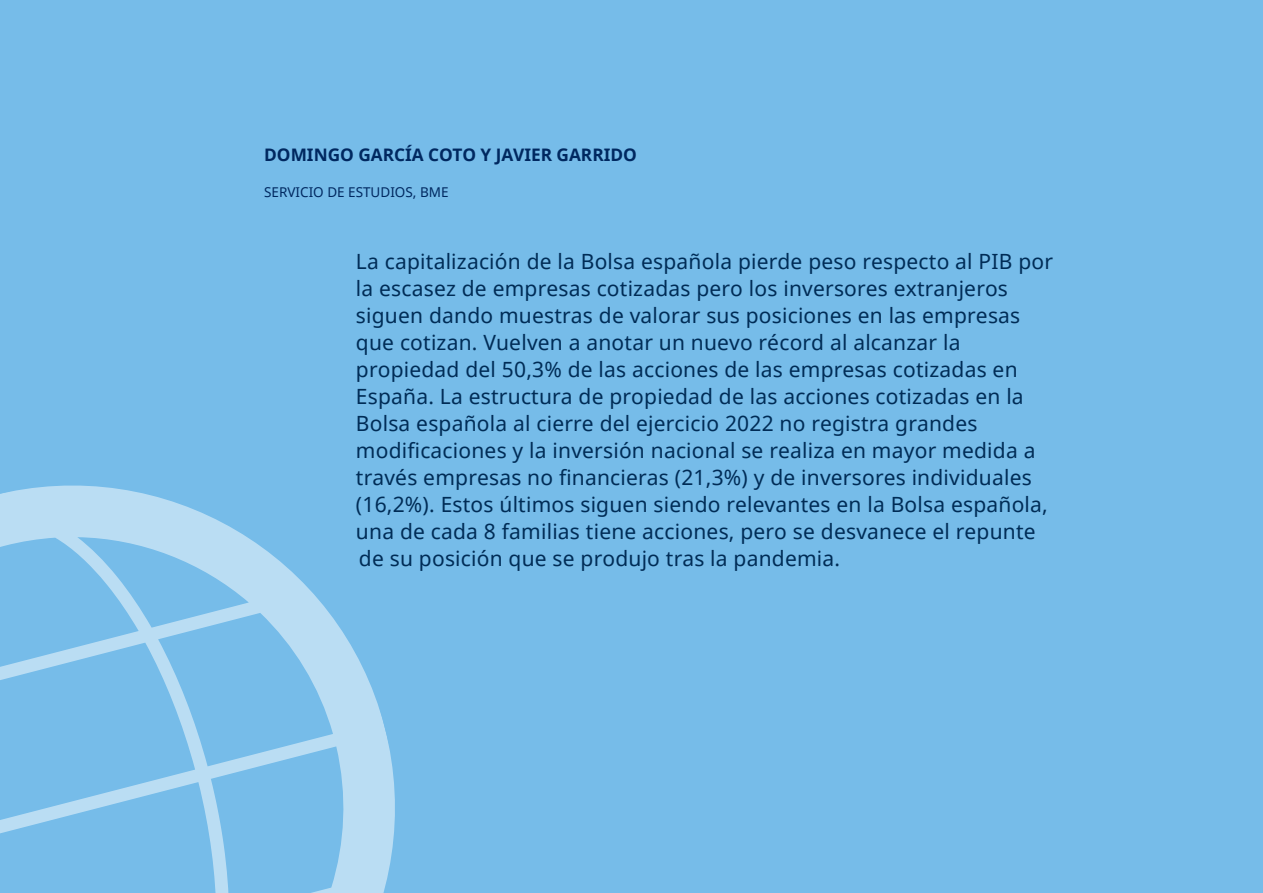
<style>
.page{position:relative;width:1263px;height:893px;background:#76bce9}
.page>*{position:absolute;margin:0;border:0;box-sizing:border-box;transform-origin:0 0}
.t1{font:21px/27px "Noto Sans";letter-spacing:.01em;color:#002c56}
.t2{font:700 17.25px "Noto Sans";color:#002860}
.t3{font:13.5px "Noto Sans";color:#002860}
</style>
<div class="page">
<svg style="left:0;top:485px;width:395px;height:408px"></svg>
<p class="t2" style="left:264px;top:143px;width:374px">DOMINGO GARCÍA COTO Y JAVIER GARRIDO</p>
<p class="t3" style="left:264px;top:183px;width:186px">SERVICIO DE ESTUDIOS, BME</p>
<p class="t1" style="left:356px;top:247px;width:699px">La capitalización de la Bolsa española pierde peso respecto al PIB por la escasez de empresas cotizadas pero los inversores extranjeros siguen dando muestras de valorar sus posiciones en las empresas que cotizan. Vuelven a anotar un nuevo récord al alcanzar la propiedad del 50,3% de las acciones de las empresas cotizadas en España. La estructura de propiedad de las acciones cotizadas en la Bolsa española al cierre del ejercicio 2022 no registra grandes modificaciones y la inversión nacional se realiza en mayor medida a través empresas no financieras (21,3%) y de inversores individuales (16,2%). Estos últimos siguen siendo relevantes en la Bolsa española, una de cada 8 familias tiene acciones, pero se desvanece el repunte de su posición que se produjo tras la pandemia.</p>
</div>
